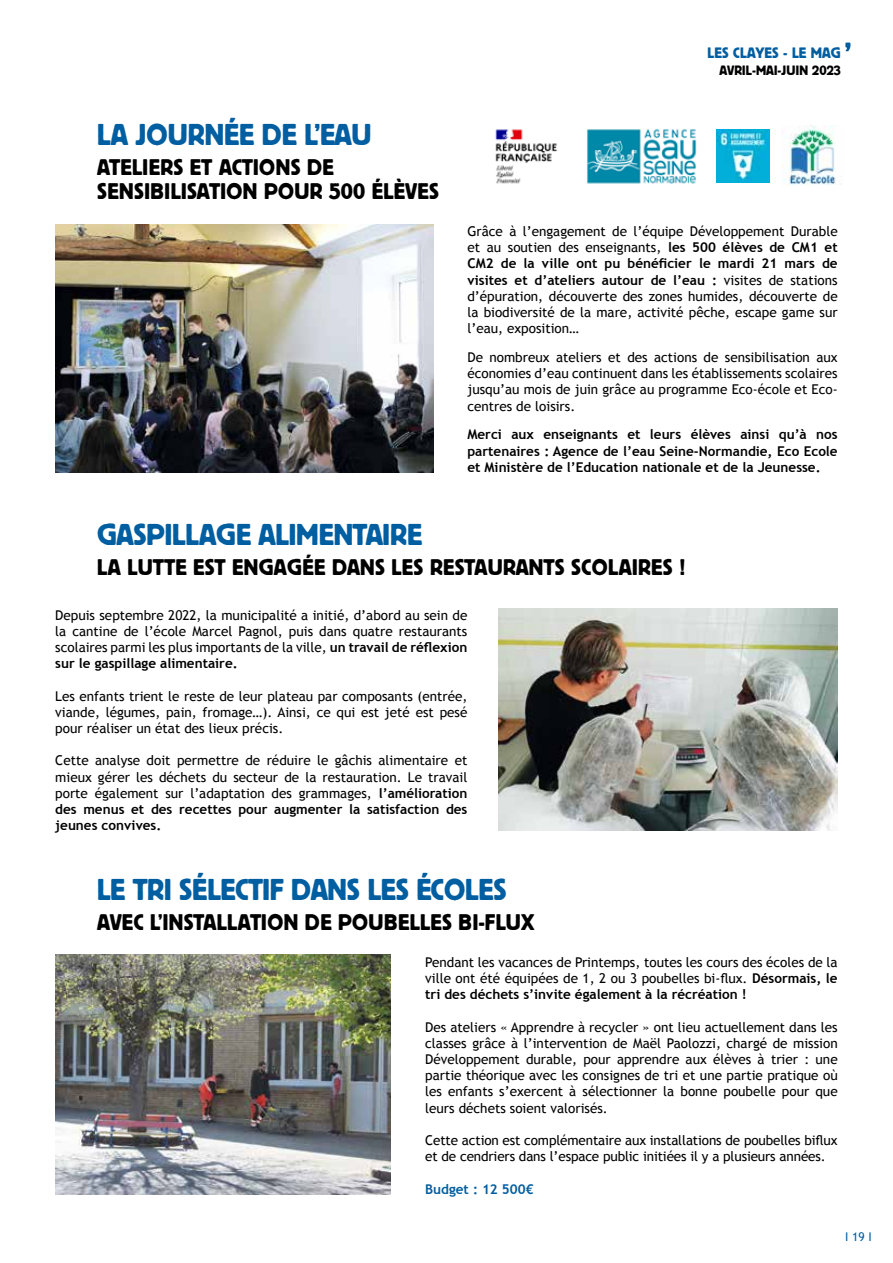
<style>
.page{position:relative;width:893px;height:1263px;background:#fff}
.page>*{position:absolute;margin:0;border:0;box-sizing:border-box;transform-origin:0 0}
.t1{font:30px "Block BE";color:#005ea1}
.t2{font:22.5px/24px "Block BE";letter-spacing:.02em;color:#000}
.t3{font:15px "Block BE";color:#005ea1}
.t4{font:13.5px/16.2px "Trebuchet MS";color:#000;text-align:justify}
.t5{font:700 13.5px/16.2px "Trebuchet MS";color:#000;text-align:justify}
.t6{font:13.5px "Block BE";letter-spacing:.01em;color:#000}
.t7{font:700 13.5px "Trebuchet MS";color:#005ea1}
.t8{font:12px "Trebuchet MS";color:#005ea1}
.s1{font-weight:700}
</style>
<div class="page">
<svg style="left:845px;top:43px;width:5px;height:8px"></svg>
<img style="left:499px;top:609px;width:339px;height:221px">
<img style="left:55px;top:225px;width:379px;height:247px">
<img style="left:55px;top:955px;width:336px;height:240px">
<img style="left:716px;top:130px;width:54px;height:53px">
<img style="left:495px;top:129px;width:202px;height:55px">
<img style="left:781px;top:125px;width:60px;height:61px">
<h1 class="t1" style="left:97px;top:118px;width:276px">LA JOURNÉE DE L’EAU</h1>
<h2 class="t2" style="left:97px;top:155px;width:343px">ATELIERS ET ACTIONS DE<br>SENSIBILISATION POUR 500 ÉLÈVES</h2>
<p class="t3" style="left:708px;top:45px;width:135px">LES CLAYES - LE MAG</p>
<p class="t6" style="left:719px;top:62px;width:123px">AVRIL-MAI-JUIN 2023</p>
<p class="t4" style="left:467px;top:223px;width:372px">Grâce à l’engagement de l’équipe Développement Durable et au soutien des enseignants, <span class="s1">les 500 élèves de CM1 et CM2 de la ville ont pu bénéficier le mardi 21 mars de visites et d’ateliers autour de l’eau :</span> visites de stations d’épuration, découverte des zones humides, découverte de la biodiversité de la mare, activité pêche, escape game sur l’eau, exposition…</p>
<p class="t4" style="left:467px;top:349px;width:372px">De nombreux ateliers et des actions de sensibilisation aux économies d’eau continuent dans les établissements scolaires jusqu’au mois de juin grâce au programme Eco-école et Eco&shy;centres de loisirs.</p>
<p class="t5" style="left:467px;top:426px;width:372px">Merci aux enseignants et leurs élèves ainsi qu’à nos partenaires : Agence de l’eau Seine-Normandie, Eco Ecole et Ministère de l’Education nationale et de la Jeunesse.</p>
<h1 class="t1" style="left:97px;top:518px;width:326px">GASPILLAGE ALIMENTAIRE</h1>
<h2 class="t2" style="left:97px;top:555px;width:590px">LA LUTTE EST ENGAGÉE DANS LES RESTAURANTS SCOLAIRES !</h2>
<p class="t4" style="left:55px;top:607px;width:414px">Depuis septembre 2022, la municipalité a initié, d’abord au sein de la cantine de l’école Marcel Pagnol, puis dans quatre restaurants scolaires parmi les plus importants de la ville, <span class="s1">un travail de réflexion sur le gaspillage alimentaire.</span></p>
<p class="t4" style="left:55px;top:688px;width:414px">Les enfants trient le reste de leur plateau par composants (entrée, viande, légumes, pain, fromage…). Ainsi, ce qui est jeté est pesé pour réaliser un état des lieux précis.</p>
<p class="t4" style="left:55px;top:753px;width:414px">Cette analyse doit permettre de réduire le gâchis alimentaire et mieux gérer les déchets du secteur de la restauration. Le travail porte également sur l’adaptation des grammages, <span class="s1">l’amélioration des menus et des recettes pour augmenter la satisfaction des jeunes convives.</span></p>
<h1 class="t1" style="left:97px;top:872px;width:411px">LE TRI SÉLECTIF DANS LES ÉCOLES</h1>
<h2 class="t2" style="left:97px;top:909px;width:438px">AVEC L’INSTALLATION DE POUBELLES BI-FLUX</h2>
<p class="t4" style="left:425px;top:954px;width:414px">Pendant les vacances de Printemps, toutes les cours des écoles de la ville ont été équipées de 1, 2 ou 3 poubelles bi-flux. <span class="s1">Désormais, le tri des déchets s’invite également à la récréation !</span></p>
<p class="t4" style="left:425px;top:1019px;width:414px">Des ateliers « Apprendre à recycler » ont lieu actuellement dans les classes grâce à l’intervention de Maël Paolozzi, chargé de mission Développement durable, pour apprendre aux élèves à trier : une partie théorique avec les consignes de tri et une partie pratique où les enfants s’exercent à sélectionner la bonne poubelle pour que leurs déchets soient valorisés.</p>
<p class="t4" style="left:425px;top:1132px;width:414px">Cette action est complémentaire aux installations de poubelles biflux et de cendriers dans l’espace public initiées il y a plusieurs années.</p>
<p class="t7" style="left:425px;top:1180px;width:110px">Budget : 12 500€</p>
<p class="t8" style="left:845px;top:1229px;width:28px">I 19 I</p>
</div>
